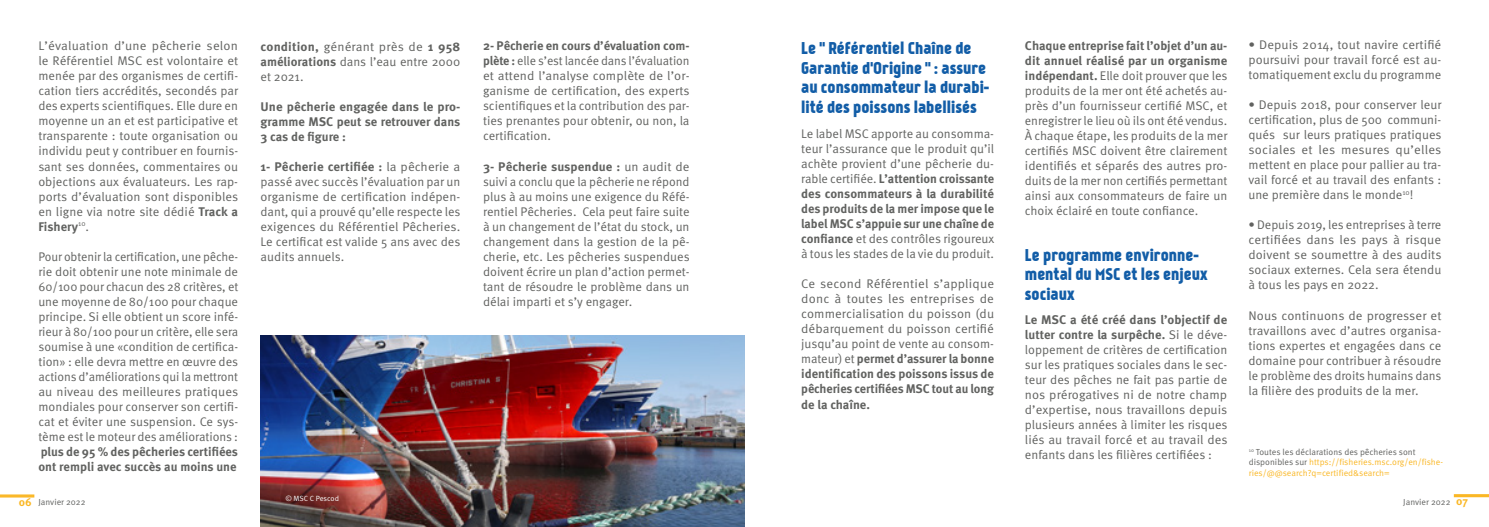
<style>
.page{position:relative;width:1489px;height:527px;background:#fff}
.page>*{position:absolute;margin:0;border:0;box-sizing:border-box;transform-origin:0 0}
.t1{font:16.25px/19.5px "Kankin";color:#125da7}
.t2{font:12.5px/15px "Meta Pro";color:#616260;text-align:justify}
.t3{font:700 12.5px/15px "Meta Pro";color:#616260}
.t4{font:700 11.25px "Meta Pro";color:#fab725}
.t5{font:8.75px/10.5px "Meta Pro";color:#fab725}
.t6{font:8.75px "Meta Pro";color:#616260}
.t7{font:7.5px "Meta Pro";letter-spacing:-.005em;color:#fff}
.s1{font-weight:700}
.s2{color:#616260}
</style>
<div class="page">
<svg style="left:1453px;top:494px;width:35px;height:2px"></svg>
<svg style="left:0;top:494px;width:34px;height:3px"></svg>
<img style="left:260px;top:335px;width:484px;height:191px">
<p class="t2" style="left:38px;top:39px;width:201px">L’évaluation d’une pêcherie selon le Référentiel MSC est volontaire et menée par des organismes de certifi&shy;cation tiers accrédités, secondés par des experts scientifiques. Elle dure en moyenne un an et est participative et transparente : toute organisation ou individu peut y contribuer en fournis&shy;sant ses données, commentaires ou objections aux évaluateurs. Les rap&shy;ports d’évaluation sont disponibles en ligne via notre site dédié <span class="s1">Track a Fishery</span><sup>10</sup>.</p>
<p class="t2" style="left:38px;top:249px;width:201px">Pour obtenir la certification, une pêche&shy;rie doit obtenir une note minimale de 60/100 pour chacun des 28 critères, et une moyenne de 80/100 pour chaque principe. Si elle obtient un score infé&shy;rieur à 80/100 pour un critère, elle sera soumise à une «condition de certifica&shy;tion» : elle devra mettre en œuvre des actions d’améliorations qui la mettront au niveau des meilleures pratiques mondiales pour conserver son certifi&shy;cat et éviter une suspension. Ce sys&shy;tème est le moteur des améliorations :</p>
<p class="t3" style="left:38px;top:444px;width:201px">plus de 95 % des pêcheries certifiées ont rempli avec succès au moins une</p>
<p class="t2" style="left:260px;top:39px;width:201px"><span class="s1">condition,</span> générant près de <span class="s1">1 958 améliorations</span> dans l’eau entre 2000 et 2021.</p>
<p class="t3" style="left:260px;top:99px;width:201px;text-align:justify">Une pêcherie engagée dans le pro&shy;gramme MSC peut se retrouver dans 3 cas de figure :</p>
<p class="t2" style="left:260px;top:159px;width:201px"><span class="s1">1- Pêcherie certifiée :</span> la pêcherie a passé avec succès l’évaluation par un organisme de certification indépen&shy;dant, qui a prouvé qu’elle respecte les exigences du Référentiel Pêcheries.<br>Le certificat est valide 5 ans avec des audits annuels.</p>
<p class="t2" style="left:483px;top:39px;width:208px"><span class="s1">2- Pêcherie en cours d’évaluation com&shy;plète :</span> elle s’est lancée dans l’évaluation et attend l’analyse complète de l’or&shy;ganisme de certification, des experts scientifiques et la contribution des par&shy;ties prenantes pour obtenir, ou non, la certification.</p>
<p class="t2" style="left:483px;top:159px;width:208px"><span class="s1">3- Pêcherie suspendue :</span> un audit de suivi a conclu que la pêcherie ne répond plus à au moins une exigence du Réfé&shy;rentiel Pêcheries. Cela peut faire suite à un changement de l’état du stock, un changement dans la gestion de la pê&shy;cherie, etc. Les pêcheries suspendues doivent écrire un plan d’action permet&shy;tant de résoudre le problème dans un délai imparti et s’y engager.</p>
<h1 class="t1" style="left:801px;top:38px;width:190px">Le " Référentiel Chaîne de<br>Garantie d'Origine " : assure au consommateur la durabi&shy;lité des poissons labellisés</h1>
<p class="t2" style="left:1024px;top:38px;width:204px"><span class="s1">Chaque entreprise fait l’objet d’un au&shy;dit annuel réalisé par un organisme indépendant.</span> Elle doit prouver que les produits de la mer ont été achetés au&shy;près d’un fournisseur certifié MSC, et enregistrer le lieu où ils ont été vendus.<br>À chaque étape, les produits de la mer certifiés MSC doivent être clairement identifiés et séparés des autres pro&shy;duits de la mer non certifiés permettant ainsi aux consommateurs de faire un choix éclairé en toute confiance.</p>
<h1 class="t1" style="left:1024px;top:245px;width:184px">Le programme environne&shy;mental du MSC et les enjeux sociaux</h1>
<p class="t2" style="left:1024px;top:312px;width:204px"><span class="s1">Le MSC a été créé dans l’objectif de lutter contre la surpêche.</span> Si le déve&shy;loppement de critères de certification sur les pratiques sociales dans le sec&shy;teur des pêches ne fait pas partie de nos prérogatives ni de notre champ d’expertise, nous travaillons depuis plusieurs années à limiter les risques liés au travail forcé et au travail des enfants dans les filières certifiées :</p>
<p class="t2" style="left:801px;top:126px;width:195px">Le label MSC apporte au consomma&shy;teur l’assurance que le produit qu’il achète provient d’une pêcherie du&shy;rable certifiée. <span class="s1">L’attention croissante des consommateurs à la durabilité des produits de la mer impose que le label MSC s’appuie sur une chaîne de confiance</span> et des contrôles rigoureux à tous les stades de la vie du produit.</p>
<p class="t2" style="left:801px;top:276px;width:194px">Ce second Référentiel s’applique donc à toutes les entreprises de commercialisation du poisson (du débarquement du poisson certifié jusqu’au point de vente au consom&shy;mateur) et <span class="s1">permet d’assurer la bonne identification des poissons issus de pêcheries certifiées MSC tout au long de la chaîne.</span></p>
<p class="t2" style="left:1248px;top:38px;width:194px">• Depuis 2014, tout navire certifié poursuivi pour travail forcé est au&shy;tomatiquement exclu du programme</p>
<p class="t2" style="left:1248px;top:98px;width:194px">• Depuis 2018, pour conserver leur certification, plus de 500 communi&shy;qués sur leurs pratiques pratiques sociales et les mesures qu’elles mettent en place pour pallier au tra&shy;vail forcé et au travail des enfants : une première dans le monde<sup>10</sup>!</p>
<p class="t2" style="left:1248px;top:218px;width:194px">• Depuis 2019, les entreprises à terre certifiées dans les pays à risque doivent se soumettre à des audits sociaux externes. Cela sera étendu à tous les pays en 2022.</p>
<p class="t2" style="left:1248px;top:308px;width:194px">Nous continuons de progresser et travaillons avec d’autres organisa&shy;tions expertes et engagées dans ce domaine pour contribuer à résoudre le problème des droits humains dans la filière des produits de la mer.</p>
<p class="t5" style="left:1248px;top:446px;width:196px"><sup>10</sup> <span class="s2">Toutes les déclarations des pêcheries sont disponibles sur</span> https://fisheries.msc.org/en/fishe&shy;ries/@@search?q=certified&amp;search=</p>
<p class="t4" style="left:19px;top:494px;width:14px">06</p>
<p class="t7" style="left:285px;top:493px;width:55px">© MSC C Pescod</p>
<p class="t6" style="left:38px;top:495px;width:49px">Janvier 2022</p>
<p class="t6" style="left:1403px;top:496px;width:49px">Janvier 2022</p>
<p class="t4" style="left:1455px;top:493px;width:13px">07</p>
</div>
